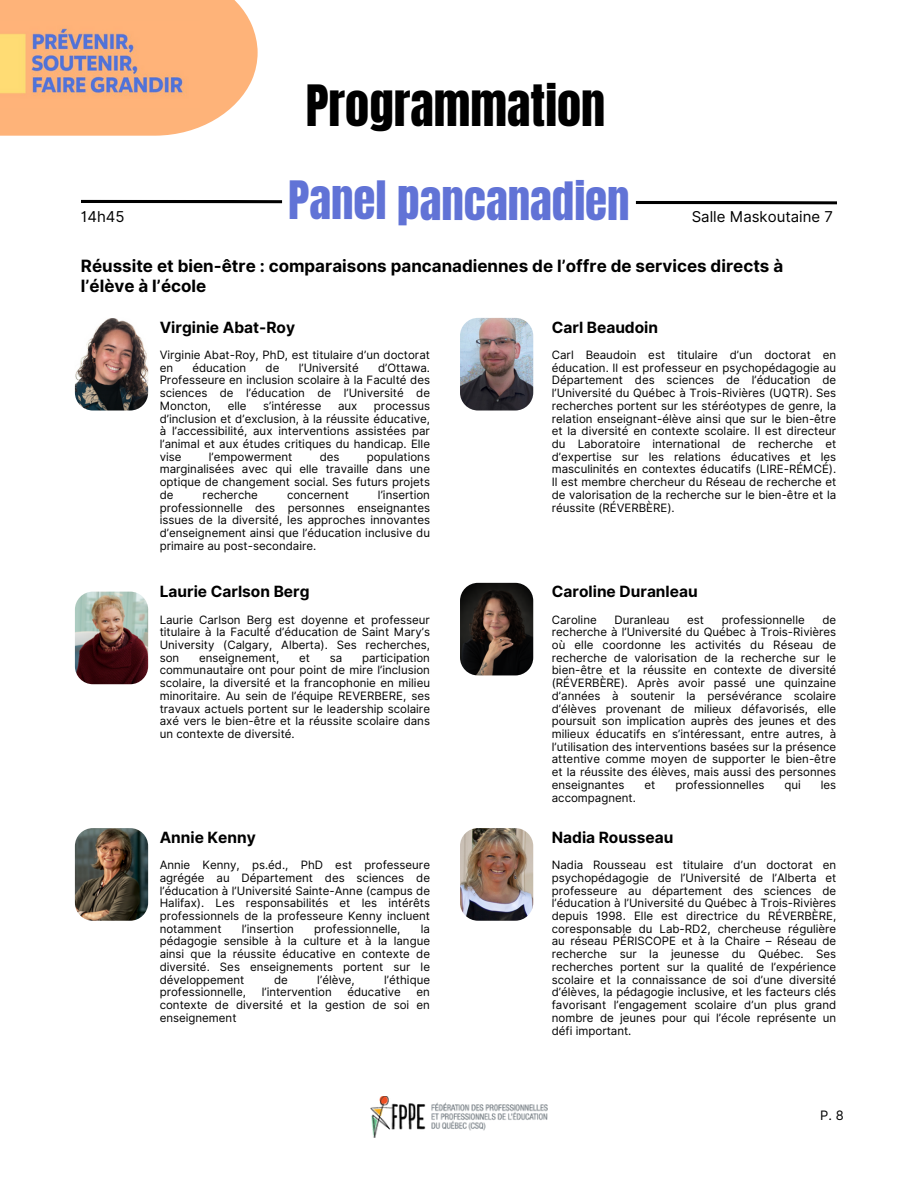
<style>
.page{position:relative;width:918px;height:1188px;background:#fff}
.page>*{position:absolute;margin:0;border:0;box-sizing:border-box;transform-origin:0 0}
.t1{font:48.45px "Anton";color:#000}
.t2{font:45px "Anton";letter-spacing:-.005em;color:#6173d6}
.t3{font:700 16.95px/19.5px "Inter";color:#000}
.t4{font:700 15.45px "Inter";color:#000}
.t5{font:15px "Inter";color:#000}
.t6{font:12.9px "Inter";color:#000}
.t7{font:11.55px/12.8px "Inter";color:#000;text-align:justify}
</style>
<div class="page">
<svg style="left:81px;top:200px;width:756px;height:5px"></svg>
<img style="left:460px;top:318px;width:73px;height:93px;border-radius:18px">
<img style="left:75px;top:318px;width:73px;height:93px;border-radius:18px">
<img style="left:460px;top:583px;width:73px;height:92px;border-radius:18px">
<img style="left:75px;top:592px;width:73px;height:92px;border-radius:18px">
<img style="left:75px;top:828px;width:73px;height:93px;border-radius:18px">
<img style="left:460px;top:828px;width:73px;height:93px;border-radius:18px">
<svg style="left:0;top:0;width:258px;height:136px"></svg>
<img style="left:0;top:22px;width:199px;height:85px">
<img style="left:371px;top:1096px;width:176px;height:42px">
<p class="t1" style="left:306px;top:71px;width:301px">Programmation</p>
<h2 class="t2" style="left:288px;top:168px;width:343px">Panel pancanadien</h2>
<h2 class="t3" style="left:81px;top:256px;width:704px">Réussite et bien-être : comparaisons pancanadiennes de l’offre de services directs à l’élève à l’école</h2>
<p class="t5" style="left:81px;top:208px;width:45px">14h45</p>
<p class="t5" style="left:692px;top:208px;width:143px">Salle Maskoutaine 7</p>
<h2 class="t4" style="left:160px;top:318px;width:137px">Virginie Abat-Roy</h2>
<p class="t7" style="left:160px;top:348px;width:272px">Virginie Abat-Roy, PhD, est titulaire d’un doctorat en</p>
<p class="t7" style="left:192px;top:361px;width:55px">éducation</p>
<p class="t7" style="left:266px;top:361px;width:15px">de</p>
<p class="t7" style="left:299px;top:361px;width:62px">l’Université</p>
<p class="t7" style="left:160px;top:361px;width:272px;text-indent:218px">d’Ottawa.<br>Professeure en inclusion scolaire à la Faculté des sciences de l’éducation de l’Université de Moncton,</p>
<p class="t7" style="left:228px;top:399px;width:20px">elle</p>
<p class="t7" style="left:263px;top:399px;width:60px">s’intéresse</p>
<p class="t7" style="left:338px;top:399px;width:21px">aux</p>
<p class="t7" style="left:160px;top:399px;width:272px;text-indent:214px">processus d’inclusion et d’exclusion, à la réussite éducative, à l’accessibilité, aux interventions assistées par l’animal et aux études critiques du handicap. Elle vise</p>
<p class="t7" style="left:160px;top:450px;width:272px;text-indent:207px">populations marginalisées avec qui elle travaille dans une optique de changement social. Ses futurs projets de</p>
<p class="t7" style="left:209px;top:450px;width:85px">l’empowerment</p>
<p class="t7" style="left:320px;top:450px;width:21px">des</p>
<p class="t7" style="left:160px;top:488px;width:272px;text-indent:218px">l’insertion professionnelle des personnes enseignantes issues de la diversité, les approches innovantes d’enseignement ainsi que l’éducation inclusive du primaire au post-secondaire.</p>
<p class="t7" style="left:203px;top:488px;width:57px">recherche</p>
<p class="t7" style="left:287px;top:488px;width:63px">concernent</p>
<p class="t4" style="left:160px;top:582px;width:151px">Laurie Carlson Berg</p>
<p class="t7" style="left:160px;top:613px;width:272px">Laurie Carlson Berg est doyenne et professeur titulaire à la Faculté d’éducation de Saint Mary’s University (Calgary, Alberta). Ses recherches, son</p>
<p class="t7" style="left:160px;top:651px;width:272px;text-indent:202px">participation communautaire ont pour point de mire l’inclusion scolaire, la diversité et la francophonie en milieu minoritaire. Au sein de l’équipe REVERBERE, ses travaux actuels portent sur le leadership scolaire axé vers le bien-être et la réussite scolaire dans un contexte de diversité.</p>
<p class="t7" style="left:199px;top:651px;width:82px">enseignement,</p>
<p class="t7" style="left:299px;top:651px;width:12px">et</p>
<p class="t7" style="left:330px;top:651px;width:14px">sa</p>
<h2 class="t4" style="left:160px;top:828px;width:98px">Annie Kenny</h2>
<p class="t7" style="left:160px;top:859px;width:272px">Annie Kenny, ps.éd., PhD est professeure agrégée au Département des sciences de l’éducation à l’Université Sainte-Anne (campus de Halifax). Les responsabilités et les intérêts professionnels de la professeure Kenny incluent notamment</p>
<p class="t7" style="left:242px;top:922px;width:54px">l’insertion</p>
<p class="t7" style="left:314px;top:922px;width:88px">professionnelle,</p>
<p class="t7" style="left:160px;top:922px;width:272px;text-indent:261px">la pédagogie sensible à la culture et à la langue ainsi que la réussite éducative en contexte de diversité. Ses enseignements portent sur le développement</p>
<p class="t7" style="left:274px;top:973px;width:15px">de</p>
<p class="t7" style="left:317px;top:973px;width:39px">l’élève,</p>
<p class="t7" style="left:384px;top:973px;width:47px">l’éthique</p>
<p class="t7" style="left:160px;top:986px;width:88px">professionnelle,</p>
<p class="t7" style="left:262px;top:986px;width:72px">l’intervention</p>
<p class="t7" style="left:347px;top:986px;width:55px">éducative</p>
<p class="t7" style="left:160px;top:986px;width:272px;text-indent:257px">en contexte de diversité et la gestion de soi en enseignement</p>
<p class="t4" style="left:552px;top:318px;width:108px">Carl Beaudoin</p>
<h2 class="t7" style="left:552px;top:348px;width:286px">Carl Beaudoin est titulaire d’un doctorat en éducation. Il est professeur en psychopédagogie au Département des sciences de l’éducation de l’Université du Québec à Trois-Rivières (UQTR). Ses recherches portent sur les stéréotypes de genre, la relation enseignant-élève ainsi que sur le bien-être et la diversité en contexte scolaire. Il est directeur du Laboratoire international de recherche et d’expertise sur les relations éducatives et les masculinités en contextes éducatifs (LIRE-RÉMCÉ).<br>Il est membre chercheur du Réseau de recherche et de valorisation de la recherche sur le bien-être et la réussite (RÉVERBÈRE).</h2>
<p class="t4" style="left:552px;top:582px;width:147px">Caroline Duranleau</p>
<h2 class="t7" style="left:552px;top:613px;width:46px">Caroline</h2>
<h2 class="t7" style="left:614px;top:613px;width:57px">Duranleau</h2>
<h2 class="t7" style="left:687px;top:613px;width:18px">est</h2>
<h2 class="t7" style="left:722px;top:613px;width:85px">professionnelle</h2>
<h2 class="t7" style="left:552px;top:613px;width:286px;text-indent:271px">de recherche à l’Université du Québec à Trois-Rivières où elle coordonne les activités du Réseau de recherche de valorisation de la recherche sur le bien-être et la réussite en contexte de diversité (RÉVERBÈRE). Après avoir passé une quinzaine d’années à soutenir la persévérance scolaire d’élèves provenant de milieux défavorisés, elle poursuit son implication auprès des jeunes et des milieux éducatifs en s’intéressant, entre autres, à l’utilisation des interventions basées sur la présence attentive comme moyen de supporter le bien-être et la réussite des élèves, mais aussi des personnes enseignantes</h2>
<h2 class="t7" style="left:645px;top:778px;width:12px">et</h2>
<h2 class="t7" style="left:675px;top:778px;width:91px">professionnelles</h2>
<h2 class="t7" style="left:784px;top:778px;width:18px">qui</h2>
<h2 class="t7" style="left:821px;top:778px;width:17px">les</h2>
<h2 class="t7" style="left:552px;top:791px;width:86px">accompagnent.</h2>
<p class="t4" style="left:552px;top:828px;width:123px">Nadia Rousseau</p>
<p class="t7" style="left:552px;top:859px;width:286px">Nadia Rousseau est titulaire d’un doctorat en psychopédagogie de l’Université de l’Alberta et professeure au département des sciences de l’éducation à l’Université du Québec à Trois-Rivières depuis 1998. Elle est directrice du RÉVERBÈRE, coresponsable du Lab-RD2, chercheuse régulière au réseau PÉRISCOPE et à la Chaire – Réseau de recherche sur la jeunesse du Québec. Ses recherches portent sur la qualité de l’expérience scolaire et la connaissance de soi d’une diversité d’élèves, la pédagogie inclusive, et les facteurs clés favorisant l’engagement scolaire d’un plus grand nombre de jeunes pour qui l’école représente un défi important.</p>
<h2 class="t6" style="left:820px;top:1108px;width:25px">P. 8</h2>
</div>
